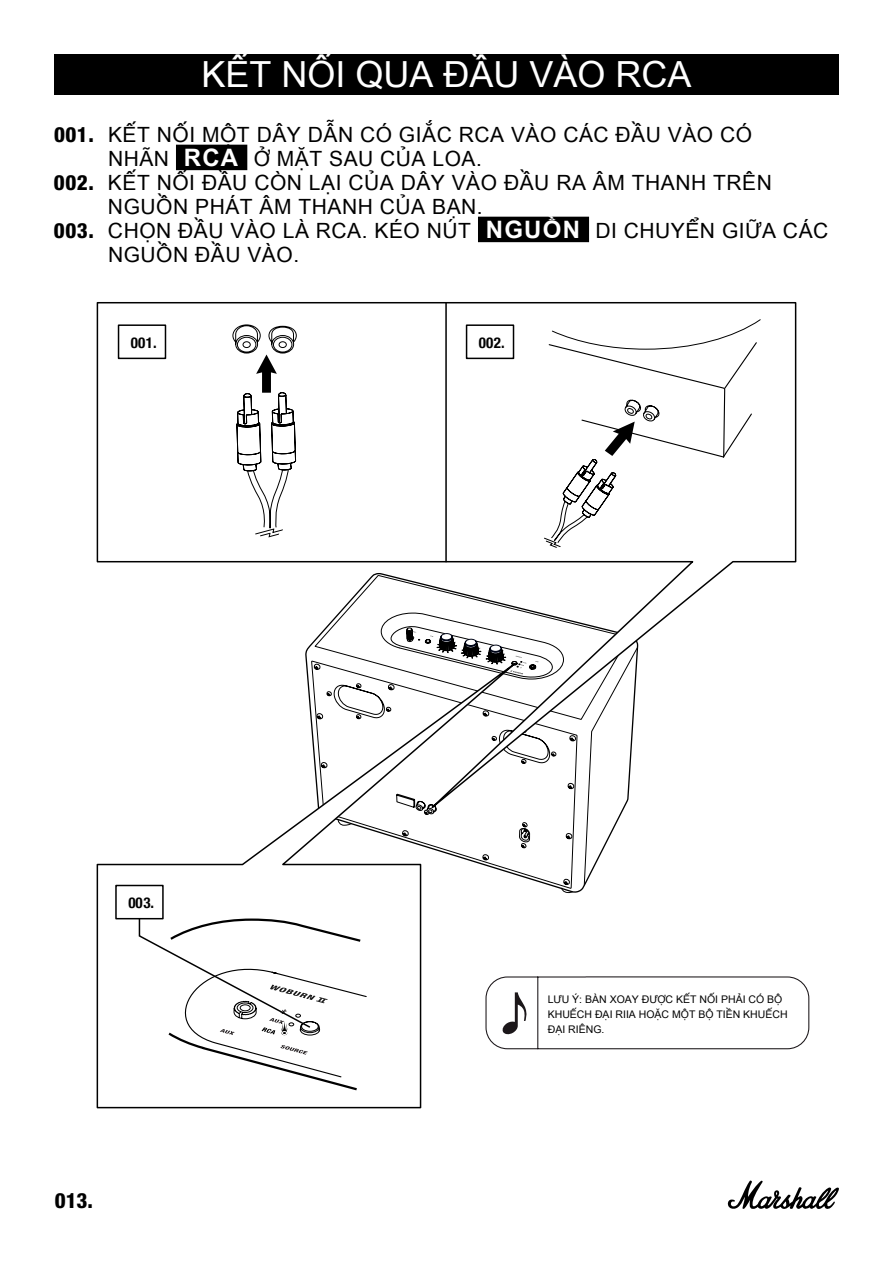
<style>
.page{position:relative;width:893px;height:1263px;background:#fff}
.page>*{position:absolute;margin:0;border:0;box-sizing:border-box;transform-origin:0 0}
.t1{font:36px "Arial Unicode MS";color:#fff}
.t2{font:21px "Arial Unicode MS";letter-spacing:.025em;color:#000}
.t3{font:800 condensed 21px "Helvetica Neue LT Std";color:#000}
.t4{font:700 condensed 15px "Helvetica Neue";letter-spacing:.02em;color:#000}
.t5{font:10.5px/15px "Arial Unicode MS";color:#000}
.s1{font-family:"Helvetica Neue LT Std";font-weight:800;font-stretch:condensed}
.s2{font-weight:700;font-size:24px;color:#fff}
</style>
<div class="page">
<svg style="left:727px;top:1180px;width:112px;height:29px"></svg>
<div style="left:54px;top:54px;width:785px;height:40px;background:#000"></div>
<div style="left:176px;top:145px;width:71px;height:25px;background:#000"></div>
<div style="left:478px;top:217px;width:111px;height:25px;background:#000"></div>
<svg style="left:545px;top:976px;width:265px;height:74px"></svg>
<svg style="left:561px;top:887px;width:12px;height:7px"></svg>
<svg style="left:96px;top:302px;width:701px;height:533px"></svg>
<svg style="left:445px;top:302px;width:70px;height:261px"></svg>
<svg style="left:543px;top:236px;width:219px;height:312px"></svg>
<svg style="left:96px;top:640px;width:449px;height:469px"></svg>
<div style="left:115px;top:885px;width:49px;height:34px;border:2px solid #000"></div>
<svg style="left:138px;top:917px;width:230px;height:175px"></svg>
<svg style="left:232px;top:324px;width:65px;height:214px"></svg>
<h1 class="t1" style="left:201px;top:48px;width:492px">KẾT NỐI QUA ĐẦU VÀO RCA</h1>
<p class="t2" style="left:54px;top:119px;width:700px"><span class="s1">001.</span> KẾT NỐI MỘT DÂY DẪN CÓ GIẮC RCA VÀO CÁC ĐẦU VÀO CÓ</p>
<p class="t2" style="left:108px;top:143px;width:375px">NHÃN <span class="s2">RCA</span> Ở MẶT SAU CỦA LOA.</p>
<p class="t2" style="left:54px;top:167px;width:719px"><span class="s1">002.</span> KẾT NỐI ĐẦU CÒN LẠI CỦA DÂY VÀO ĐẦU RA ÂM THANH TRÊN</p>
<p class="t2" style="left:108px;top:191px;width:376px">NGUỒN PHÁT ÂM THANH CỦA BẠN.</p>
<p class="t2" style="left:54px;top:215px;width:776px"><span class="s1">003.</span> CHỌN ĐẦU VÀO LÀ RCA. KÉO NÚT <span class="s2">NGUỒN</span> DI CHUYỂN GIỮA CÁC</p>
<p class="t2" style="left:108px;top:239px;width:193px">NGUỒN ĐẦU VÀO.</p>
<p class="t4" style="left:131px;top:330px;width:27px">001.</p>
<p class="t4" style="left:479px;top:330px;width:27px">002.</p>
<p class="t4" style="left:128px;top:890px;width:27px">003.</p>
<p class="t3" style="left:55px;top:1187px;width:40px">013.</p>
<p class="t5" style="left:548px;top:991px;width:241px">LƯU Ý: BÀN XOAY ĐƯỢC KẾT NỐI PHẢI CÓ BỘ<br>KHUẾCH ĐẠI RIIA HOẶC MỘT BỘ TIỀN KHUẾCH<br>ĐẠI RIÊNG.</p>
</div>
